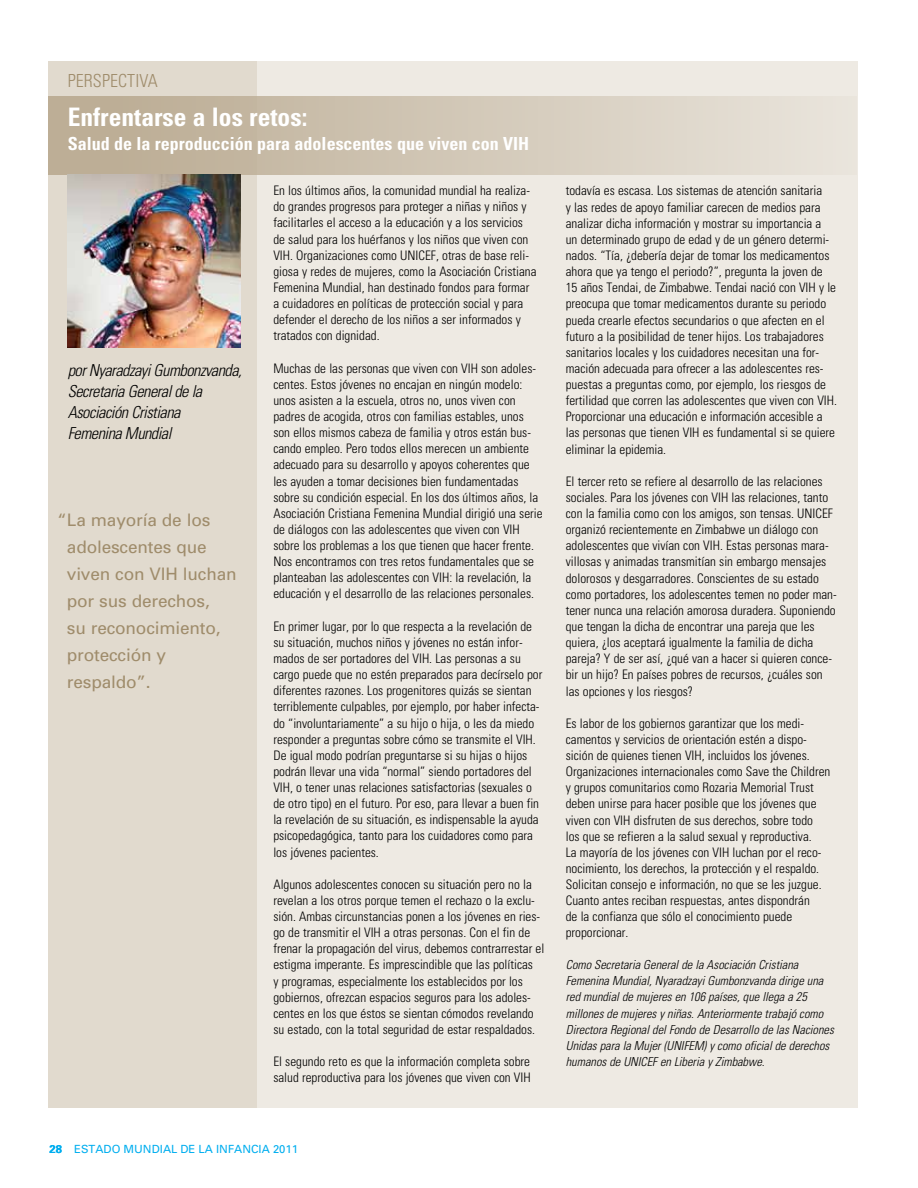
<style>
.page{position:relative;width:918px;height:1188px;background:#fff}
.page>*{position:absolute;margin:0;border:0;box-sizing:border-box;transform-origin:0 0}
.t1{font:700 condensed 25.5px "Univers";color:#fff}
.t2{font:700 condensed 18px "Univers";color:#fff}
.t3{font:300 condensed 18px "Univers";letter-spacing:.005em;color:#9f8c6b}
.t4{font:17.25px/27px "Univers";letter-spacing:-.01em;color:#9f8c6b}
.t5{font:italic 300 condensed 16.5px/21px "Univers";letter-spacing:-.03em;color:#000}
.t6{font:300 condensed 13.2px/16.2px "Univers";color:#000}
.t7{font:italic 300 condensed 12.3px/16px "Univers";color:#000}
.t8{font:11.25px "Univers";color:#00aeef}
.s1{font-weight:700}
</style>
<div class="page">
<div style="left:48px;top:62px;width:209px;height:1046px;background:#e1dace"></div>
<div style="left:257px;top:62px;width:600px;height:1046px;background:#eeeae3"></div>
<div style="left:48px;top:96px;width:809px;height:78px;background:linear-gradient(to right,#b9a990,#eae5dd)"></div>
<img style="left:68px;top:174px;width:173px;height:174px">
<h2 class="t3" style="left:68px;top:70px;width:92px">PERSPECTIVA</h2>
<h1 class="t1" style="left:68px;top:102px;width:241px">Enfrentarse a los retos:</h1>
<h2 class="t2" style="left:68px;top:133px;width:463px">Salud de la reproducción para adolescentes que viven con VIH</h2>
<p class="t5" style="left:68px;top:360px;width:176px">por Nyaradzayi Gumbonzvanda,<br>Secretaria General de la<br>Asociación Cristiana<br>Femenina Mundial</p>
<h3 class="t4" style="left:67px;top:506px;width:171px;text-indent:-10px">“ La mayoría de los adolescentes que viven con VI H luchan por sus derechos,<br>su reconocimiento, protección y respaldo”.</h3>
<p class="t6" style="left:273px;top:182px;width:265px">En los últimos años, la comunidad mundial ha realiza&shy;do grandes progresos para proteger a niñas y niños y facilitarles el acceso a la educación y a los servicios de salud para los huérfanos y los niños que viven con VIH. Organizaciones como UNICEF, otras de base reli&shy;giosa y redes de mujeres, como la Asociación Cristiana Femenina Mundial, han destinado fondos para formar a cuidadores en políticas de protección social y para defender el derecho de los niños a ser informados y tratados con dignidad.</p>
<p class="t6" style="left:273px;top:360px;width:271px">Muchas de las personas que viven con VIH son adoles&shy;centes. Estos jóvenes no encajan en ningún modelo: unos asisten a la escuela, otros no, unos viven con padres de acogida, otros con familias estables, unos son ellos mismos cabeza de familia y otros están bus&shy;cando empleo. Pero todos ellos merecen un ambiente adecuado para su desarrollo y apoyos coherentes que les ayuden a tomar decisiones bien fundamentadas sobre su condición especial. En los dos últimos años, la Asociación Cristiana Femenina Mundial dirigió una serie de diálogos con las adolescentes que viven con VIH sobre los problemas a los que tienen que hacer frente.<br>Nos encontramos con tres retos fundamentales que se planteaban las adolescentes con VIH: la revelación, la educación y el desarrollo de las relaciones personales.</p>
<p class="t6" style="left:273px;top:618px;width:270px">En primer lugar, por lo que respecta a la revelación de su situación, muchos niños y jóvenes no están infor&shy;mados de ser portadores del VIH. Las personas a su cargo puede que no estén preparados para decírselo por diferentes razones. Los progenitores quizás se sientan terriblemente culpables, por ejemplo, por haber infecta&shy;do “involuntariamente” a su hijo o hija, o les da miedo responder a preguntas sobre cómo se transmite el VIH.<br>De igual modo podrían preguntarse si su hijas o hijos podrán llevar una vida “normal” siendo portadores del VIH, o tener unas relaciones satisfactorias (sexuales o de otro tipo) en el futuro. Por eso, para llevar a buen fin la revelación de su situación, es indispensable la ayuda psicopedagógica, tanto para los cuidadores como para los jóvenes pacientes.</p>
<p class="t6" style="left:273px;top:876px;width:272px">Algunos adolescentes conocen su situación pero no la revelan a los otros porque temen el rechazo o la exclu&shy;sión. Ambas circunstancias ponen a los jóvenes en ries&shy;go de transmitir el VIH a otras personas. Con el fin de frenar la propagación del virus, debemos contrarrestar el estigma imperante. Es imprescindible que las políticas<br>y programas, especialmente los establecidos por los gobiernos, ofrezcan espacios seguros para los adoles&shy;centes en los que éstos se sientan cómodos revelando su estado, con la total seguridad de estar respaldados.</p>
<p class="t6" style="left:273px;top:1053px;width:259px">El segundo reto es que la información completa sobre salud reproductiva para los jóvenes que viven con VIH</p>
<p class="t6" style="left:566px;top:183px;width:273px">todavía es escasa. Los sistemas de atención sanitaria<br>y las redes de apoyo familiar carecen de medios para analizar dicha información y mostrar su importancia a<br>un determinado grupo de edad y de un género determi&shy;nados. “Tía, ¿debería dejar de tomar los medicamentos ahora que ya tengo el periodo?”, pregunta la joven de 15 años Tendai, de Zimbabwe. Tendai nació con VIH y le preocupa que tomar medicamentos durante su periodo pueda crearle efectos secundarios o que afecten en el futuro a la posibilidad de tener hijos. Los trabajadores sanitarios locales y los cuidadores necesitan una for&shy;mación adecuada para ofrecer a las adolescentes res&shy;puestas a preguntas como, por ejemplo, los riesgos de fertilidad que corren las adolescentes que viven con VIH.<br>Proporcionar una educación e información accesible a las personas que tienen VIH es fundamental si se quiere eliminar la epidemia.</p>
<p class="t6" style="left:566px;top:473px;width:272px">El tercer reto se refiere al desarrollo de las relaciones sociales. Para los jóvenes con VIH las relaciones, tanto con la familia como con los amigos, son tensas. UNICEF organizó recientemente en Zimbabwe un diálogo con adolescentes que vivían con VIH. Estas personas mara&shy;villosas y animadas transmitían sin embargo mensajes dolorosos y desgarradores. Conscientes de su estado como portadores, los adolescentes temen no poder man&shy;tener nunca una relación amorosa duradera. Suponiendo que tengan la dicha de encontrar una pareja que les quiera, ¿los aceptará igualmente la familia de dicha pareja? Y de ser así, ¿qué van a hacer si quieren conce&shy;bir un hijo? En países pobres de recursos, ¿cuáles son las opciones y los riesgos?</p>
<p class="t6" style="left:566px;top:715px;width:266px">Es labor de los gobiernos garantizar que los medi&shy;camentos y servicios de orientación estén a dispo&shy;sición de quienes tienen VIH, incluidos los jóvenes.<br>Organizaciones internacionales como Save the Children y grupos comunitarios como Rozaria Memorial Trust deben unirse para hacer posible que los jóvenes que viven con VIH disfruten de sus derechos, sobre todo<br>los que se refieren a la salud sexual y reproductiva.<br>La mayoría de los jóvenes con VIH luchan por el reco&shy;nocimiento, los derechos, la protección y el respaldo.<br>Solicitan consejo e información, no que se les juzgue.<br>Cuanto antes reciban respuestas, antes dispondrán<br>de la confianza que sólo el conocimiento puede proporcionar.</p>
<p class="t7" style="left:566px;top:957px;width:270px">Como Secretaria General de la Asociación Cristiana Femenina Mundial, Nyaradzayi Gumbonzvanda dirige una red mundial de mujeres en 106 países, que llega a 25 millones de mujeres y niñas. Anteriormente trabajó como Directora Regional del Fondo de Desarrollo de las Naciones Unidas para la Mujer (UNIFEM) y como oficial de derechos humanos de UNICEF en Liberia y Zimbabwe.</p>
<p class="t8" style="left:50px;top:1142px;width:250px"><span class="s1">28</span> estado mundial de la infancia 2011</p>
</div>
